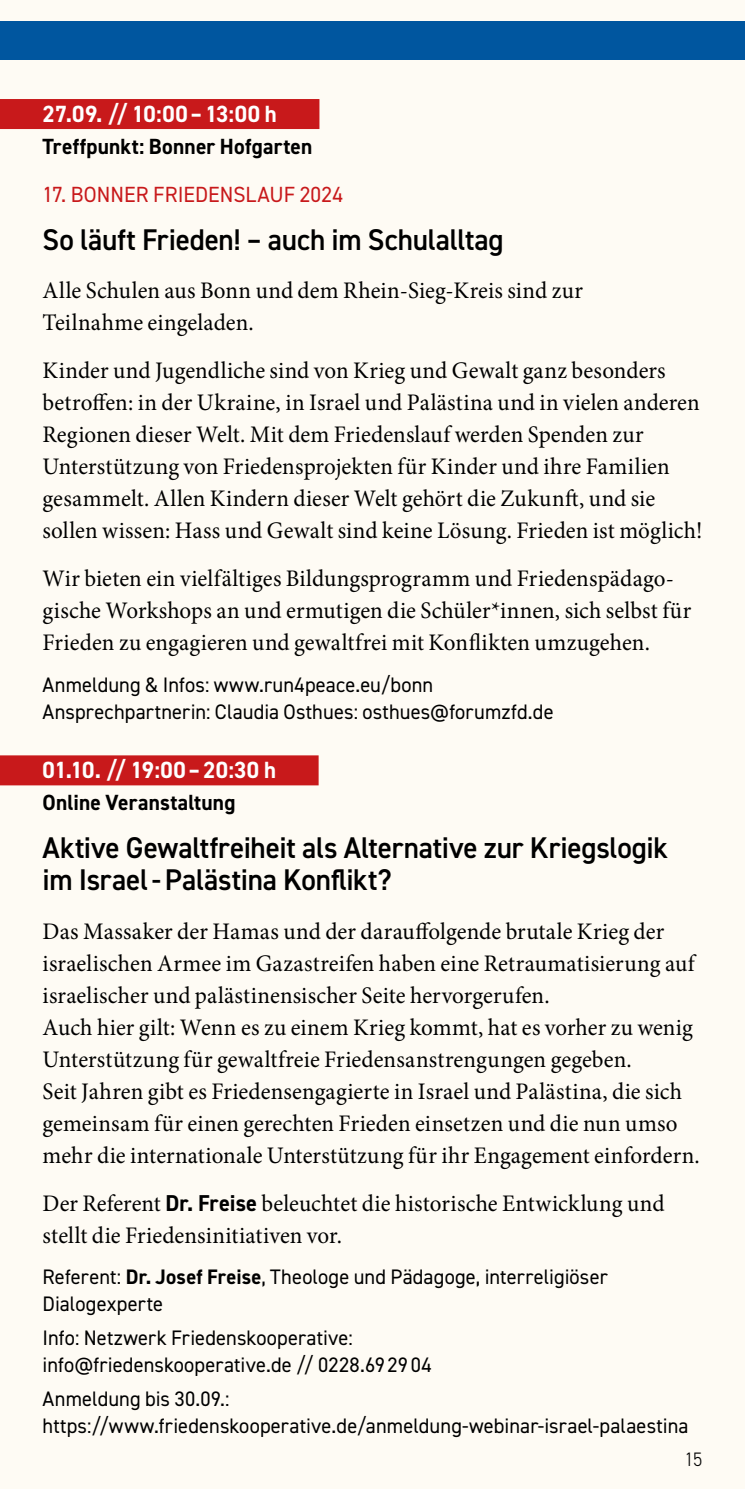
<style>
.page{position:relative;width:745px;height:1489px;background:#fff}
.page>*{position:absolute;margin:0;border:0;box-sizing:border-box;transform-origin:0 0}
.u1{font:600 30px/32px "DIN2014";letter-spacing:-.01em;color:#000}
.txt{font:23.75px/32px "Minion Pro";letter-spacing:.005em;color:#000}
.ZeitTermin{font:700 23.5px "DIN2014";letter-spacing:.005em;color:#fff}
.ortTermin{font:700 22px "DIN2014";letter-spacing:.01em;color:#000}
.u2{font:22px "DIN2014";letter-spacing:.005em;color:#c8191b}
.veranstalter_01{font:21px/27px "DIN2014";letter-spacing:.01em;color:#000}
.t1{font:300 19.5px "DIN2014";color:#000}
.s1{font-family:"DIN2014";font-weight:700;font-size:23px}
.s2{font-weight:700}
</style>
<div class="page">
<div style="left:0;top:0;width:744px;height:1488px;background:#fefbf4"></div>
<div style="left:0;top:21px;width:744px;height:39px;background:#00569f"></div>
<div style="left:0;top:99px;width:319px;height:30px;background:#c8191b"></div>
<div style="left:0;top:755px;width:318px;height:30px;background:#c8191b"></div>
<p class="ZeitTermin" style="left:43px;top:98px;width:236px">27.09. // 10:00–13:00 h</p>
<p class="ortTermin" style="left:43px;top:132px;width:271px">Treffpunkt: Bonner Hofgarten</p>
<p class="u2" style="left:43px;top:181px;width:302px">17. BONNER FRIEDENSLAUF 2024</p>
<p class="u1" style="left:43px;top:223px;width:462px">So läuft Frieden! – auch im Schulalltag</p>
<p class="txt" style="left:43px;top:275px;width:541px">Alle Schulen aus Bonn und dem Rhein-Sieg-Kreis sind zur<br>Teilnahme eingeladen.</p>
<p class="txt" style="left:43px;top:355px;width:661px">Kinder und Jugendliche sind von Krieg und Gewalt ganz besonders betroffen: in der Ukraine, in Israel und Palästina und in vielen anderen Regionen dieser Welt. Mit dem Friedenslauf werden Spenden zur Unterstützung von Friedensprojekten für Kinder und ihre Familien gesammelt. Allen Kindern dieser Welt gehört die Zukunft, und sie sollen wissen: Hass und Gewalt sind keine Lösung. Frieden ist möglich!</p>
<p class="txt" style="left:43px;top:563px;width:649px">Wir bieten ein vielfältiges Bildungsprogramm und Friedenspädago&shy;gische Workshops an und ermutigen die Schüler*innen, sich selbst für<br>Frieden zu engagieren und gewaltfrei mit Konflikten umzugehen.</p>
<p class="veranstalter_01" style="left:43px;top:670px;width:512px">Anmeldung &amp; Infos: www.run4peace.eu/bonn<br>Ansprechpartnerin: Claudia Osthues: osthues@forumzfd.de</p>
<p class="ZeitTermin" style="left:43px;top:754px;width:235px">01.10. // 19:00–20:30 h</p>
<p class="ortTermin" style="left:43px;top:788px;width:194px">Online Veranstaltung</p>
<p class="u1" style="left:43px;top:831px;width:626px">Aktive Gewaltfreiheit als Alternative zur Kriegslogik im Israel-Palästina Konflikt?</p>
<p class="txt" style="left:43px;top:915px;width:653px">Das Massaker der Hamas und der darauffolgende brutale Krieg der israelischen Armee im Gazastreifen haben eine Retraumatisierung auf israelischer und palästinensischer Seite hervorgerufen.</p>
<p class="txt" style="left:43px;top:1011px;width:658px">Auch hier gilt: Wenn es zu einem Krieg kommt, hat es vorher zu wenig Unterstützung für gewaltfreie Friedensanstrengungen gegeben.<br>Seit Jahren gibt es Friedensengagierte in Israel und Palästina, die sich gemeinsam für einen gerechten Frieden einsetzen und die nun umso mehr die internationale Unterstützung für ihr Engagement einfordern.</p>
<p class="txt" style="left:43px;top:1187px;width:623px">Der Referent <span class="s1">Dr. Freise</span> beleuchtet die historische Entwicklung und stellt die Friedensinitiativen vor.</p>
<p class="veranstalter_01" style="left:43px;top:1262px;width:566px">Referent: <span class="s2">Dr. Josef Freise</span>, Theologe und Pädagoge, interreligiöser<br>Dialogexperte</p>
<p class="veranstalter_01" style="left:43px;top:1323px;width:390px">Info: Netzwerk Friedenskooperative: info@friedenskooperative.de // 0228.692904</p>
<p class="veranstalter_01" style="left:43px;top:1384px;width:647px">Anmeldung bis 30.09.: https://www.friedenskooperative.de/anmeldung-webinar-israel-palaestina</p>
<p class="t1" style="left:684px;top:1447px;width:19px">15</p>
</div>
